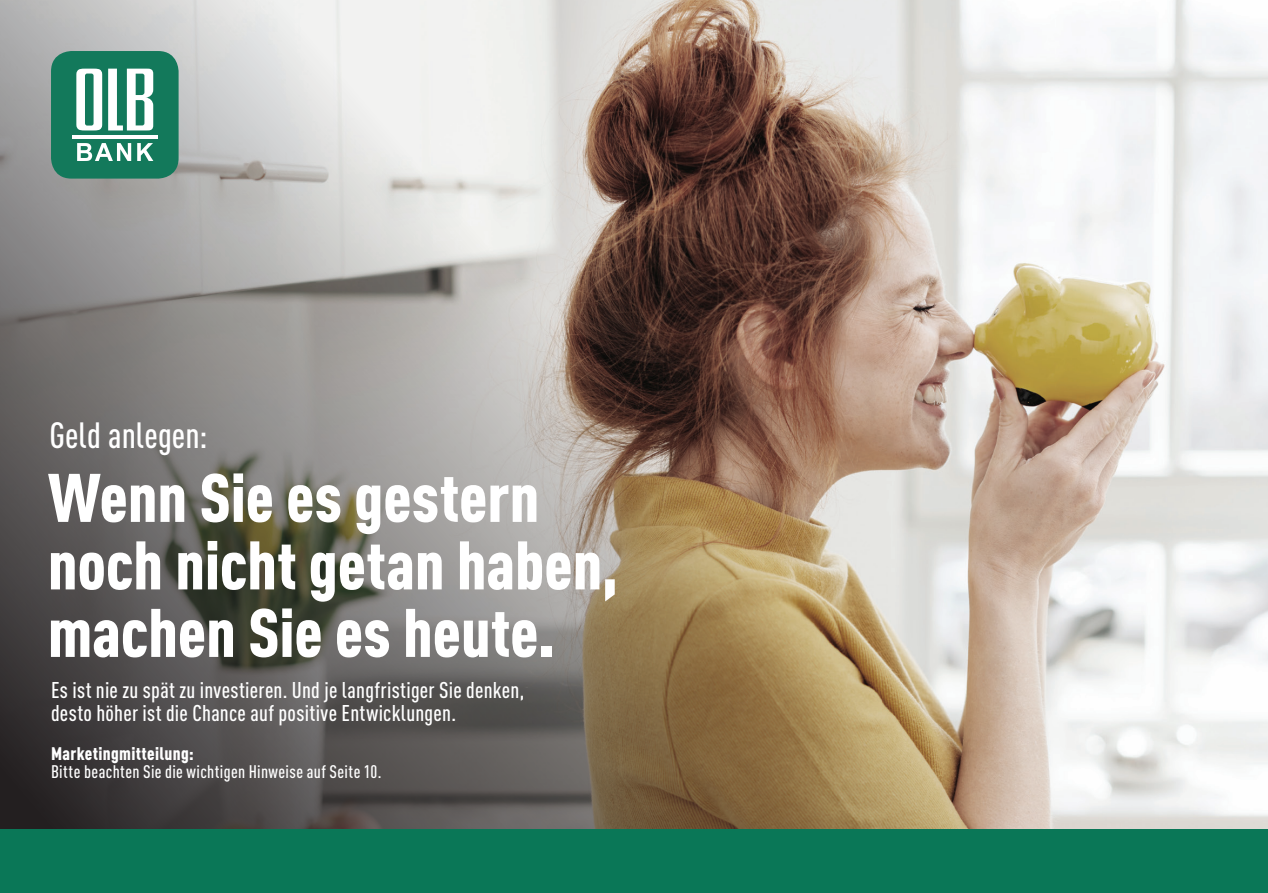
<style>
.page{position:relative;width:1268px;height:893px;background:#fff}
.page>*{position:absolute;margin:0;border:0;box-sizing:border-box;transform-origin:0 0}
.t1{font:900 condensed 67.5px/67.5px "DIN Pro";color:#fff}
.t2{font:500 condensed 36px "DIN Pro";color:#fff}
.t3{font:500 condensed 22.5px/22.5px "DIN Pro";letter-spacing:.01em;color:#fff}
.t4{font:500 condensed 18px "DIN Pro";letter-spacing:.02em;color:#fff}
.t5{font:900 condensed 18px "DIN Pro";letter-spacing:.02em;color:#fff}
</style>
<div class="page">
<img style="left:0;top:0;width:1268px;height:829px">
<div style="left:51px;top:51px;width:128px;height:128px;background:#13795b;border-radius:20px"></div>
<svg style="left:76px;top:69px;width:26px;height:61px"></svg>
<svg style="left:108px;top:69px;width:45px;height:61px"></svg>
<svg style="left:77px;top:143px;width:76px;height:18px"></svg>
<hr style="left:72px;top:135px;width:86px;height:4px;background:#fff">
<div style="left:0;top:829px;width:1268px;height:64px;background:#0a7757"></div>
<h2 class="t2" style="left:49px;top:410px;width:160px">Geld anlegen:</h2>
<h1 class="t1" style="left:48px;top:459px;width:571px">Wenn Sie es gestern noch nicht getan haben, machen Sie es heute.</h1>
<p class="t3" style="left:51px;top:677px;width:475px">Es ist nie zu spät zu investieren. Und je langfristiger Sie denken, desto höher ist die Chance auf positive Entwicklungen.</p>
<p class="t5" style="left:51px;top:740px;width:144px">Marketingmitteilung:</p>
<p class="t4" style="left:51px;top:759px;width:332px">Bitte beachten Sie die wichtigen Hinweise auf Seite 10.</p>
</div>
